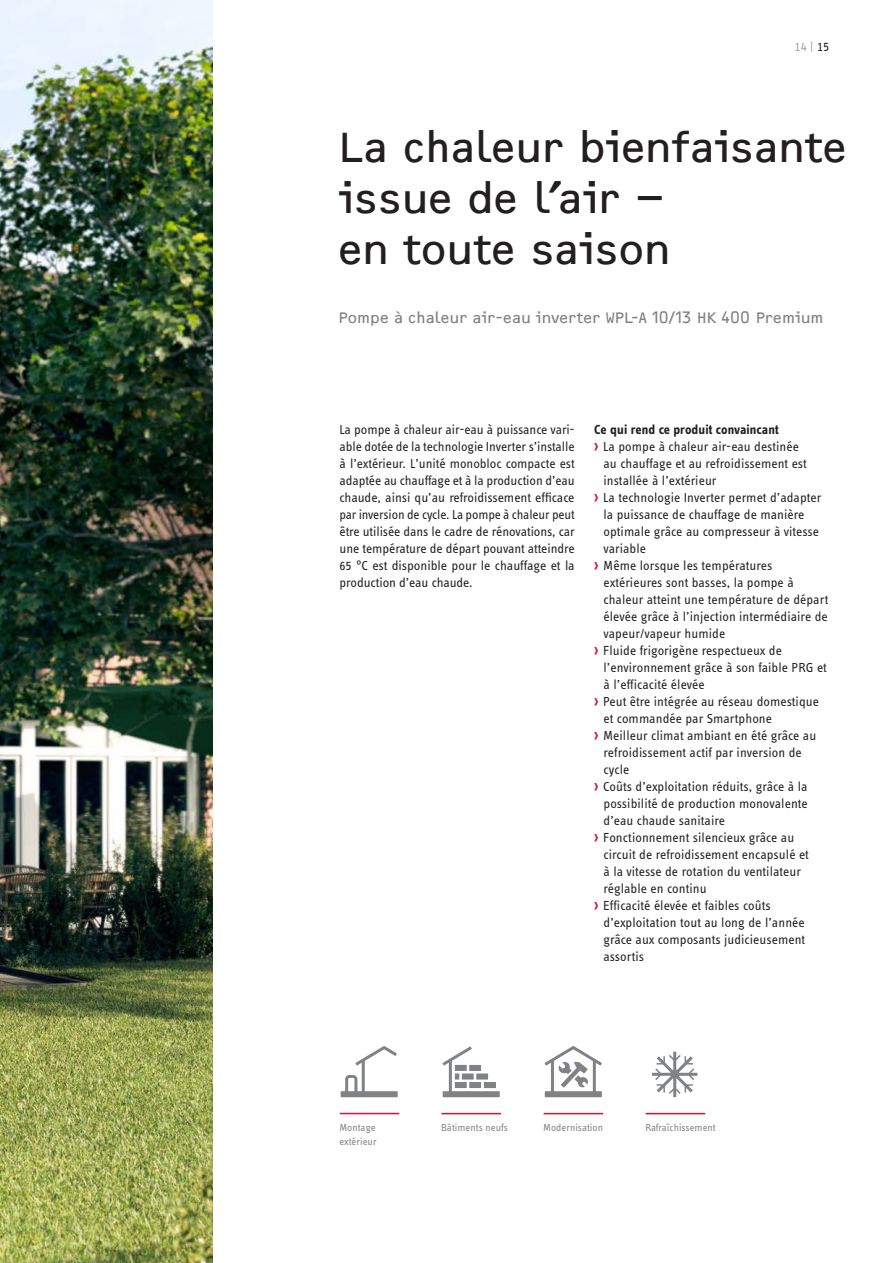
<style>
.page{position:relative;width:893px;height:1263px;background:#fff}
.page>*{position:absolute;margin:0;border:0;box-sizing:border-box;transform-origin:0 0}
._01_PGB_Headline_Black{font:43.5px/51px "F2 FOCR Bczyk Com";letter-spacing:-.005em;color:#231f20}
._03_PGB_Starting_Line_Grey{font:15.75px "F2 FOCR Bczyk Com";letter-spacing:-.005em;color:#808285}
._02_PGB_Copy{font:13.5px/17px "STE Info Text";letter-spacing:.005em;color:#231f20}
._08_PGB_Bullet-Points_Headline{font:700 13.5px "STE Info Text";letter-spacing:.005em;color:#231f20}
.t1{font:13.5px "STE Info Text";color:#a1a3a6}
._11_PGB_Caption{font:10.5px "STE Info Text";letter-spacing:.005em;color:#808285}
.s1{color:#231f20}
.s2{font-family:"F2 FOCR Bczyk Com";font-size:16.5px;color:#d11337}
</style>
<div class="page">
<img style="left:0;top:0;width:213px;height:1263px">
<hr style="left:441px;top:1113px;width:60px;height:1px;background:#d11337">
<hr style="left:544px;top:1113px;width:59px;height:1px;background:#d11337">
<hr style="left:646px;top:1113px;width:59px;height:1px;background:#d11337">
<svg style="left:545px;top:1046px;width:57px;height:51px"></svg>
<svg style="left:652px;top:1052px;width:45px;height:45px"></svg>
<svg style="left:442px;top:1046px;width:58px;height:51px"></svg>
<div style="left:469px;top:1082px;width:12px;height:6px;background:#808285"></div>
<div style="left:484px;top:1082px;width:12px;height:6px;background:#808285"></div>
<div style="left:469px;top:1065px;width:12px;height:6px;background:#808285"></div>
<svg style="left:341px;top:1046px;width:57px;height:51px"></svg>
<hr style="left:340px;top:1113px;width:59px;height:1px;background:#d11337">
<p class="t1" style="left:795px;top:39px;width:36px">14 | <span class="s1">15</span></p>
<p class="_01_PGB_Headline_Black" style="left:339px;top:122px;width:510px">La chaleur bienfaisante issue de l’air –<br>en toute saison</p>
<p class="_03_PGB_Starting_Line_Grey" style="left:339px;top:309px;width:486px">Pompe à chaleur air-eau inverter WPL-A 10/13 HK 400 Premium</p>
<p class="_02_PGB_Copy" style="left:339px;top:421px;width:237px;text-align:justify">La pompe à chaleur air-eau à puissance vari&shy;able dotée de la technologie Inverter s’installe à l’extérieur. L’unité monobloc compacte est adaptée au chauffage et à la production d’eau chaude, ainsi qu’au refroidissement efficace par inversion de cycle. La pompe à chaleur peut être utilisée dans le cadre de rénovations, car une température de départ pouvant atteindre 65 °C est disponible pour le chauffage et la production d’eau chaude.</p>
<p class="_08_PGB_Bullet-Points_Headline" style="left:594px;top:421px;width:186px">Ce qui rend ce produit convaincant</p>
<p class="_02_PGB_Copy" style="left:604px;top:438px;width:205px;text-indent:-9px"><span class="s2">›</span> La pompe à chaleur air-eau destinée au chauffage et au refroidissement est installée à l’extérieur</p>
<p class="_02_PGB_Copy" style="left:604px;top:489px;width:219px;text-indent:-9px"><span class="s2">›</span> La technologie Inverter permet d’adapter la puissance de chauffage de manière optimale grâce au compresseur à vitesse variable</p>
<p class="_02_PGB_Copy" style="left:604px;top:557px;width:226px;text-indent:-9px"><span class="s2">›</span> Même lorsque les températures extérieures sont basses, la pompe à chaleur atteint une température de départ élevée grâce à l’injection intermédiaire de vapeur/vapeur humide</p>
<p class="_02_PGB_Copy" style="left:604px;top:642px;width:225px;text-indent:-9px"><span class="s2">›</span> Fluide frigorigène respectueux de l’environnement grâce à son faible PRG et à l’efficacité élevée</p>
<p class="_02_PGB_Copy" style="left:604px;top:693px;width:217px;text-indent:-9px"><span class="s2">›</span> Peut être intégrée au réseau domestique et commandée par Smartphone</p>
<p class="_02_PGB_Copy" style="left:604px;top:727px;width:214px;text-indent:-9px"><span class="s2">›</span> Meilleur climat ambiant en été grâce au refroidissement actif par inversion de cycle</p>
<p class="_02_PGB_Copy" style="left:604px;top:778px;width:206px;text-align:justify;text-indent:-9px"><span class="s2">›</span> Coûts d’exploitation réduits, grâce à la possibilité de production monovalente d’eau chaude sanitaire</p>
<p class="_02_PGB_Copy" style="left:604px;top:829px;width:207px;text-indent:-9px"><span class="s2">›</span> Fonctionnement silencieux grâce au circuit de refroidissement encapsulé et à la vitesse de rotation du ventilateur réglable en continu</p>
<p class="_02_PGB_Copy" style="left:604px;top:897px;width:203px;text-indent:-9px"><span class="s2">›</span> Efficacité élevée et faibles coûts d’exploitation tout au long de l’année grâce aux composants judicieusement assortis</p>
<p class="_11_PGB_Caption" style="left:339px;top:1122px;width:38px">Montage</p>
<p class="_11_PGB_Caption" style="left:441px;top:1122px;width:68px">Bâtiments neufs</p>
<p class="_11_PGB_Caption" style="left:543px;top:1122px;width:61px">Modernisation</p>
<p class="_11_PGB_Caption" style="left:645px;top:1122px;width:72px">Rafraîchissement</p>
<p class="_11_PGB_Caption" style="left:339px;top:1135px;width:39px">extérieur</p>
</div>
